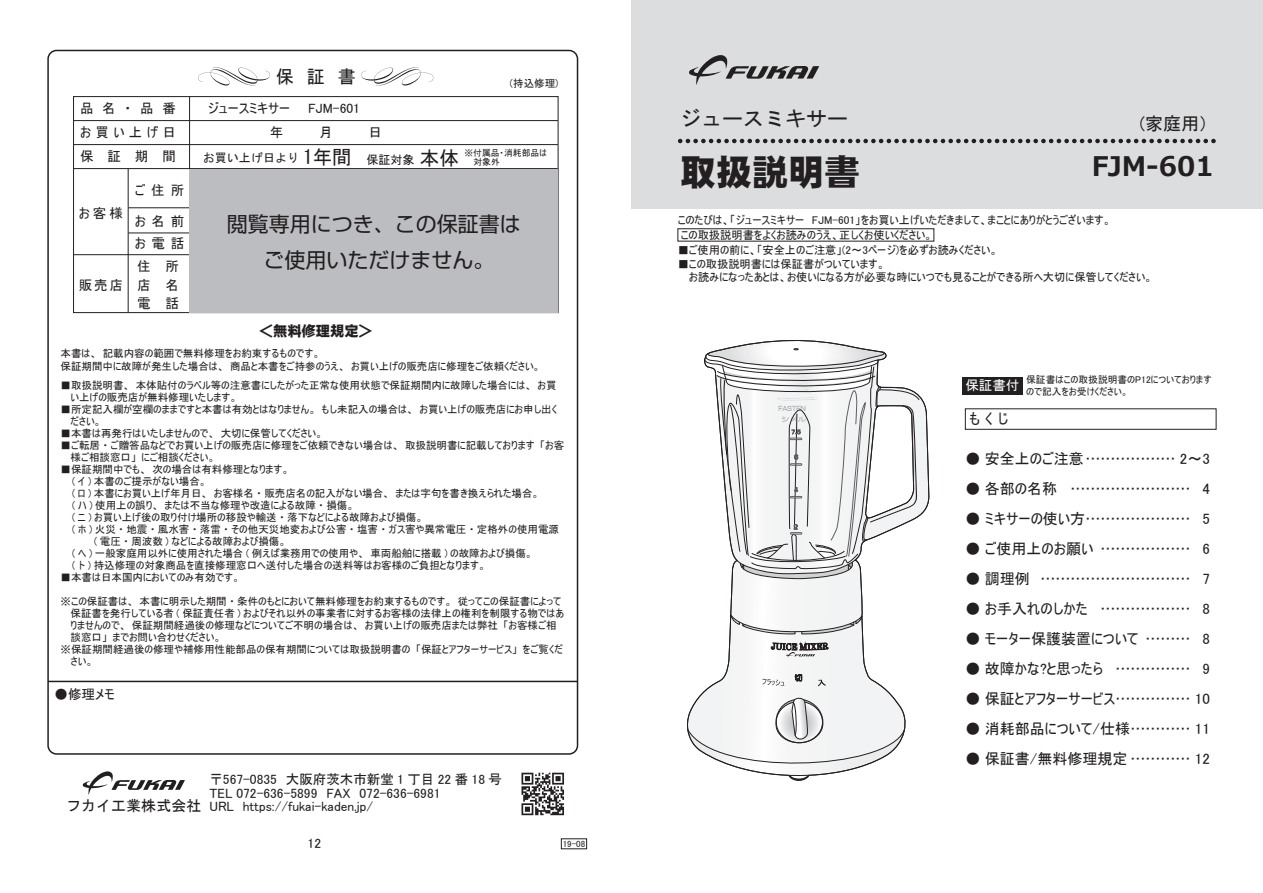
<style>
.page{position:relative;width:1263px;height:893px;background:#fff}
.page>*{position:absolute;margin:0;border:0;box-sizing:border-box;transform-origin:0 0}
.t1{font:36px "DF Gothic EB WIN RKSJ H";color:#231f20}
.t2{font:700 27px "Meiryo";color:#231f20}
.t3{font:21px/36.8px "Shin Go Pro";color:#231f20;text-align:center}
.t4{font:21px "MS Gothic";color:#231f20}
.t5{font:19.5px "MS Gothic";color:#231f20}
.t6{font:18px "MS UI Gothic";color:#231f20}
.t7{font:18px "MS Gothic";color:#231f20}
.t8{font:15px "MS UI Gothic";color:#231f20}
.t9{font:15px "MS Gothic";color:#231f20}
.t10{font:14.25px "DF Gothic EB WIN RKSJ H";color:#231f20}
.t11{font:13.5px/24px "MS UI Gothic";color:#231f20;text-align:justify}
.t12{font:13.5px "MS Gothic";color:#fff}
.t13{font:12px "MS Gothic";color:#231f20}
.t14{font:11.25px/13.5px "MS UI Gothic";color:#231f20}
.t15{font:10.5px/12px "MS UI Gothic";color:#231f20}
.t16{font:9.75px/11.7px "MS UI Gothic";color:#231f20}
.t17{font:9px "MS UI Gothic";color:#231f20}
.s1{font-size:12px}
.s2{font-size:19.5px}
</style>
<div class="page">
<div style="left:631px;top:0;width:632px;height:208px;background:#dcdddf"></div>
<div style="left:73px;top:96px;width:485px;height:217px;border:1px solid #231f20"></div>
<hr style="left:74px;top:120px;width:484px;height:1px;background:#231f20">
<hr style="left:74px;top:144px;width:484px;height:1px;background:#231f20">
<hr style="left:74px;top:168px;width:484px;height:1px;background:#231f20">
<hr style="left:128px;top:208px;width:430px;height:1px;background:#231f20">
<hr style="left:128px;top:233px;width:430px;height:1px;background:#231f20">
<hr style="left:74px;top:254px;width:484px;height:1px;background:#231f20">
<hr style="left:189px;top:97px;width:1px;height:216px;background:#231f20">
<hr style="left:128px;top:169px;width:1px;height:144px;background:#231f20">
<hr style="left:48px;top:681px;width:529px;height:1px;background:#231f20">
<svg style="left:689px;top:55px;width:130px;height:30px"></svg>
<svg style="left:198px;top:67px;width:72px;height:19px"></svg>
<svg style="left:361px;top:67px;width:72px;height:19px"></svg>
<svg style="left:680px;top:139px;width:536px;height:4px"></svg>
<svg style="left:83px;top:771px;width:102px;height:24px"></svg>
<svg style="left:521px;top:773px;width:43px;height:42px"></svg>
<svg style="left:687px;top:340px;width:242px;height:441px"></svg>
<div style="left:962px;top:377px;width:61px;height:17px;background:#231f20"></div>
<div style="left:561px;top:839px;width:26px;height:10px;border:1px solid #231f20"></div>
<div style="left:190px;top:169px;width:368px;height:143px;background:#bcbdc0"></div>
<h3 class="t7" style="left:276px;top:68px;width:81px">保証書</h3>
<p class="t15" style="left:510px;top:77px;width:50px">(持込修理)</p>
<p class="t11" style="left:80px;top:96px;width:97px">品名・品番お買い上げ日保証期間</p>
<p class="t11" style="left:208px;top:96px;width:154px">ジュースミキサー　　FJM-601</p>
<p class="t11" style="left:135px;top:178px;width:51px">ご住所</p>
<p class="t11" style="left:135px;top:210px;width:51px;line-height:22.2px">お名前お電話</p>
<p class="t17" style="left:366px;top:148px;width:182px"><span class="s1">保証対象</span><span class="s2">本体</span> ※付属品・消耗部品は</p>
<h3 class="t5" style="left:303px;top:148px;width:50px">1年間</h3>
<p class="t17" style="left:473px;top:157px;width:28px">対象外</p>
<p class="t13" style="left:203px;top:152px;width:97px">お買い上げ日より</p>
<p class="t11" style="left:79px;top:201px;width:46px">お客様</p>
<h3 class="t3" style="left:227px;top:203px;width:295px">閲覧専用につき、この保証書はご使用いただけません。</h3>
<p class="t11" style="left:516px;top:209px;width:15px">様</p>
<p class="t11" style="left:137px;top:257px;width:43px;line-height:18.6px">住 所店 名電 話</p>
<p class="t11" style="left:79px;top:273px;width:46px">販売店</p>
<h3 class="t10" style="left:259px;top:324px;width:115px">＜無料修理規定＞</h3>
<p class="t15" style="left:61px;top:346px;width:481px;line-height:13.5px">本書は、記載内容の範囲で無料修理をお約束するものです。<br>保証期間中に故障が発生した場合は、商品と本書をご持参のうえ、お買い上げの販売店に修理をご依頼ください。</p>
<p class="t15" style="left:71px;top:379px;width:488px;text-indent:-10px">■取扱説明書、本体貼付のラベル等の注意書にしたがった正常な使用状態で保証期間内に故障した場合には、お買い上げの販売店が無料修理いたします。</p>
<p class="t15" style="left:71px;top:403px;width:488px;text-indent:-10px">■所定記入欄が空欄のままですと本書は有効とはなりません。もし未記入の場合は、お買い上げの販売店にお申し出ください。</p>
<p class="t15" style="left:61px;top:427px;width:264px">■本書は再発行はいたしませんので、大切に保管してください。</p>
<p class="t15" style="left:71px;top:439px;width:495px;text-indent:-10px">■ご転居・ご贈答品などでお買い上げの販売店に修理をご依頼できない場合は、取扱説明書に記載しております「お客様ご相談窓口」にご相談ください。</p>
<p class="t15" style="left:61px;top:463px;width:230px">■保証期間中でも、次の場合は有料修理となります。</p>
<p class="t15" style="left:72px;top:475px;width:136px">( イ ) 本書のご提示がない場合。</p>
<p class="t15" style="left:72px;top:487px;width:469px">( ロ ) 本書にお買い上げ年月日、お客様名・販売店名の記入がない場合、または字句を書き換えられた場合。</p>
<p class="t15" style="left:72px;top:499px;width:284px">( ハ ) 使用上の誤り、または不当な修理や改造による故障・損傷。</p>
<p class="t15" style="left:72px;top:511px;width:353px">( ニ ) お買い上げ後の取り付け場所の移設や輸送・落下などによる故障および損傷。</p>
<p class="t15" style="left:72px;top:523px;width:488px">( ホ ) 火災・地震・風水害・落雷・その他天災地変および公害・塩害・ガス害や異常電圧・定格外の使用電源</p>
<p class="t15" style="left:94px;top:535px;width:194px">( 電圧・周波数 ) などによる故障および損傷。</p>
<p class="t15" style="left:72px;top:547px;width:462px">( ヘ ) 一般家庭用以外に使用された場合 ( 例えば業務用での使用や、車両船舶に搭載 ) の故障および損傷。</p>
<p class="t15" style="left:72px;top:559px;width:415px">( ト ) 持込修理の対象商品を直接修理窓口へ送付した場合の送料等はお客様のご負担となります。</p>
<p class="t15" style="left:61px;top:571px;width:181px">■本書は日本国内においてのみ有効です。</p>
<p class="t15" style="left:61px;top:595px;width:502px">※この保証書は、本書に明示した期間・条件のもとにおいて無料修理をお約束するものです。従ってこの保証書によって</p>
<p class="t15" style="left:71px;top:607px;width:495px">保証書を発行している者 ( 保証責任者 ) およびそれ以外の事業者に対するお客様の法律上の権利を制限する物ではあ</p>
<p class="t15" style="left:71px;top:619px;width:488px">りませんので、保証期間経過後の修理などについてご不明の場合は、お買い上げの販売店または弊社「お客様ご相</p>
<p class="t15" style="left:71px;top:631px;width:152px">談窓口」までお問い合わせください。</p>
<p class="t15" style="left:61px;top:644px;width:503px">※保証期間経過後の修理や補修用性能部品の保有期間については取扱説明書の「保証とアフターサービス」をご覧くだ</p>
<p class="t15" style="left:71px;top:656px;width:24px">さい。</p>
<p class="t11" style="left:55px;top:682px;width:62px">●修理メモ</p>
<h3 class="t9" style="left:66px;top:798px;width:137px">フカイ工業株式会社</h3>
<p class="t11" style="left:209px;top:772px;width:294px;line-height:13.5px;text-align:left">〒567-0835　大阪府茨木市新堂 1 丁目 22 番 18 号<br>TEL 072-636-5899　FAX　072-636-6981<br>URL　https://fukai-kaden.jp/</p>
<p class="t11" style="left:308px;top:831px;width:15px">12</p>
<p class="t17" style="left:563px;top:839px;width:24px">19-08</p>
<h3 class="t4" style="left:680px;top:108px;width:169px">ジュースミキサー</h3>
<h1 class="t1" style="left:680px;top:154px;width:181px">取扱説明書</h1>
<h2 class="t2" style="left:1092px;top:147px;width:123px">FJM-601</h2>
<h3 class="t6" style="left:1140px;top:114px;width:70px">(家庭用）</h3>
<p class="t14" style="left:678px;top:213px;width:435px">このたびは、「ジュースミキサー　FJM-601」をお買い上げいただきまして、まことにありがとうございます。</p>
<p class="t14" style="left:678px;top:243px;width:322px">■ご使用の前に、「安全上のご注意」(2～3ページ)を必ずお読みください。</p>
<p class="t14" style="left:689px;top:257px;width:465px;text-indent:-11px">■この取扱説明書には保証書がついています。<br>お読みになったあとは、お使いになる方が必要な時にいつでも見ることができる所へ大切に保管してください。</p>
<p class="t14" style="left:681px;top:228px;width:254px">この取扱説明書をよくお読みのうえ、正しくお使いください。</p>
<p class="t12" style="left:965px;top:379px;width:55px">保証書付</p>
<p class="t16" style="left:1026px;top:374px;width:187px">保証書はこの取扱説明書のP12についておりますので記入をお受けください。　</p>
<h3 class="t8" style="left:969px;top:411px;width:41px">もくじ</h3>
<h3 class="t8" style="left:965px;top:451px;width:246px">● 安全上のご注意……………… 2～3</h3>
<h3 class="t8" style="left:965px;top:481px;width:246px">● 各部の名称 …………………… 4</h3>
<h3 class="t8" style="left:965px;top:511px;width:246px">● ミキサーの使い方………………… 5</h3>
<h3 class="t8" style="left:965px;top:541px;width:246px">● ご使用上のお願い ……………… 6</h3>
<h3 class="t8" style="left:965px;top:571px;width:246px">● 調理例 ………………………… 7</h3>
<h3 class="t8" style="left:965px;top:601px;width:246px">● お手入れのしかた ……………… 8</h3>
<h3 class="t8" style="left:965px;top:631px;width:246px">● モーター保護装置について ……… 8</h3>
<h3 class="t8" style="left:965px;top:661px;width:246px">● 故障かな?と思ったら …………… 9</h3>
<h3 class="t8" style="left:965px;top:691px;width:246px">● 保証とアフターサービス…………… 10</h3>
<h3 class="t8" style="left:965px;top:721px;width:246px">● 消耗部品について/仕様………… 11</h3>
<h3 class="t8" style="left:965px;top:751px;width:246px">● 保証書/無料修理規定 ………… 12</h3>
</div>
